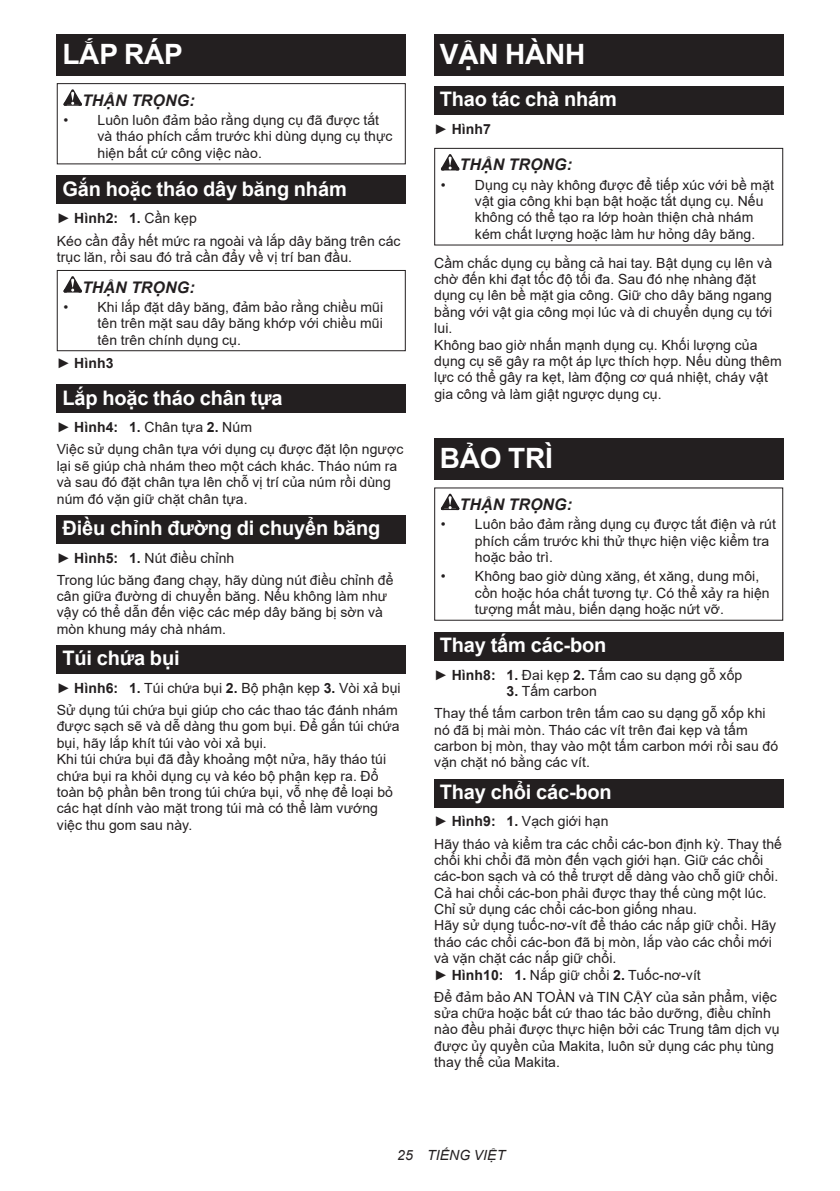
<style>
.page{position:relative;width:840px;height:1191px;background:#fff}
.page>*{position:absolute;margin:0;border:0;box-sizing:border-box;transform-origin:0 0}
.t1{font:700 28px "Arial";letter-spacing:-.01em;color:#fff}
.t2{font:700 20px "Arial";letter-spacing:-.01em;color:#fff}
.t3{font:italic 700 16px "Arial";letter-spacing:.005em;color:#231f20}
.t4{font:14px/16.4px "Arial";letter-spacing:.005em;color:#231f20}
.t5{font:700 14px "Arial";letter-spacing:.005em;color:#231f20}
.t6{font:italic 14px "Arial";letter-spacing:.005em;color:#231f20}
.s1{font-weight:700}
.s2{font-weight:400}
</style>
<div class="page">
<div style="left:57px;top:34px;width:348px;height:41px;background:#231f20"></div>
<svg style="left:63px;top:89px;width:19px;height:17px"></svg>
<div style="left:57px;top:83px;width:348px;height:81px;border:1px solid #231f20"></div>
<div style="left:57px;top:176px;width:348px;height:28px;background:#231f20"></div>
<svg style="left:63px;top:276px;width:19px;height:16px"></svg>
<div style="left:57px;top:270px;width:348px;height:81px;border:1px solid #231f20"></div>
<div style="left:57px;top:384px;width:348px;height:29px;background:#231f20"></div>
<div style="left:57px;top:515px;width:348px;height:28px;background:#231f20"></div>
<div style="left:57px;top:645px;width:348px;height:28px;background:#231f20"></div>
<div style="left:434px;top:34px;width:348px;height:41px;background:#231f20"></div>
<div style="left:434px;top:86px;width:348px;height:29px;background:#231f20"></div>
<svg style="left:440px;top:154px;width:19px;height:16px"></svg>
<div style="left:434px;top:148px;width:348px;height:97px;border:1px solid #231f20"></div>
<div style="left:434px;top:438px;width:348px;height:41px;background:#231f20"></div>
<svg style="left:440px;top:494px;width:19px;height:16px"></svg>
<div style="left:434px;top:632px;width:348px;height:28px;background:#231f20"></div>
<div style="left:434px;top:778px;width:348px;height:29px;background:#231f20"></div>
<h1 class="t1" style="left:62px;top:34px;width:122px">LẮP RÁP</h1>
<p class="t3" style="left:82px;top:89px;width:114px">THẬN TRỌNG:</p>
<p class="t4" style="left:97px;top:112px;width:296px;text-indent:-34px">• Luôn luôn đảm bảo rằng dụng cụ đã được tắt và tháo phích cắm trước khi dùng dụng cụ thực hiện bất cứ công việc nào.</p>
<h2 class="t2" style="left:62px;top:175px;width:286px">Gắn hoặc tháo dây băng nhám</h2>
<p class="t4" style="left:57px;top:207px;width:345px;line-height:22px">► <span class="s1">Hình2: 1.</span> Cần kẹp<br>Kéo cần đẩy hết mức ra ngoài và lắp dây băng trên các</p>
<p class="t4" style="left:57px;top:249px;width:296px">trục lăn, rồi sau đó trả cần đẩy về vị trí ban đầu.</p>
<p class="t3" style="left:82px;top:276px;width:114px">THẬN TRỌNG:</p>
<p class="t4" style="left:97px;top:298px;width:287px;text-align:justify;text-indent:-34px">• Khi lắp đặt dây băng, đảm bảo rằng chiều mũi tên trên mặt sau dây băng khớp với chiều mũi tên trên chính dụng cụ.</p>
<p class="t5" style="left:57px;top:353px;width:58px"><span class="s2">►</span> Hình3</p>
<h2 class="t2" style="left:62px;top:383px;width:221px">Lắp hoặc tháo chân tựa</h2>
<p class="t4" style="left:57px;top:416px;width:348px;line-height:22px">► <span class="s1">Hình4: 1.</span> Chân tựa <span class="s1">2.</span> Núm<br>Việc sử dụng chân tựa với dụng cụ được đặt lộn ngược</p>
<p class="t4" style="left:57px;top:457px;width:342px">lại sẽ giúp chà nhám theo một cách khác. Tháo núm ra và sau đó đặt chân tựa lên chỗ vị trí của núm rồi dùng núm đó vặn giữ chặt chân tựa.</p>
<h2 class="t2" style="left:62px;top:514px;width:319px">Điều chỉnh đường di chuyển băng</h2>
<p class="t4" style="left:57px;top:546px;width:338px;line-height:22px">► <span class="s1">Hình5: 1.</span> Nút điều chỉnh<br>Trong lúc băng đang chạy, hãy dùng nút điều chỉnh để</p>
<p class="t4" style="left:57px;top:588px;width:332px">cân giữa đường di chuyển băng. Nếu không làm như vậy có thể dẫn đến việc các mép dây băng bị sờn và mòn khung máy chà nhám.</p>
<h2 class="t2" style="left:62px;top:644px;width:119px">Túi chứa bụi</h2>
<p class="t4" style="left:57px;top:677px;width:345px;line-height:22px">► <span class="s1">Hình6: 1.</span> Túi chứa bụi <span class="s1">2.</span> Bộ phận kẹp <span class="s1">3.</span> Vòi xả bụi<br>Sử dụng túi chứa bụi giúp cho các thao tác đánh nhám</p>
<p class="t4" style="left:57px;top:718px;width:344px">được sạch sẽ và dễ dàng thu gom bụi. Để gắn túi chứa bụi, hãy lắp khít túi vào vòi xả bụi.<br>Khi túi chứa bụi đã đầy khoảng một nửa, hãy tháo túi chứa bụi ra khỏi dụng cụ và kéo bộ phận kẹp ra. Đổ toàn bộ phần bên trong túi chứa bụi, vỗ nhẹ để loại bỏ các hạt dính vào mặt trong túi mà có thể làm vướng việc thu gom sau này.</p>
<h1 class="t1" style="left:439px;top:34px;width:147px">VẬN HÀNH</h1>
<h2 class="t2" style="left:439px;top:85px;width:178px">Thao tác chà nhám</h2>
<p class="t5" style="left:434px;top:119px;width:58px"><span class="s2">►</span> Hình7</p>
<p class="t3" style="left:459px;top:154px;width:114px">THẬN TRỌNG:</p>
<p class="t4" style="left:474px;top:176px;width:300px;text-indent:-34px">• Dụng cụ này không được để tiếp xúc với bề mặt vật gia công khi bạn bật hoặc tắt dụng cụ. Nếu không có thể tạo ra lớp hoàn thiện chà nhám kém chất lượng hoặc làm hư hỏng dây băng.</p>
<p class="t4" style="left:434px;top:254px;width:349px">Cầm chắc dụng cụ bằng cả hai tay. Bật dụng cụ lên và chờ đến khi đạt tốc độ tối đa. Sau đó nhẹ nhàng đặt dụng cụ lên bề mặt gia công. Giữ cho dây băng ngang bằng với vật gia công mọi lúc và di chuyển dụng cụ tới lui.<br>Không bao giờ nhấn mạnh dụng cụ. Khối lượng của dụng cụ sẽ gây ra một áp lực thích hợp. Nếu dùng thêm lực có thể gây ra kẹt, làm động cơ quá nhiệt, cháy vật gia công và làm giật ngược dụng cụ.</p>
<h1 class="t1" style="left:439px;top:438px;width:114px">BẢO TRÌ</h1>
<p class="t3" style="left:459px;top:494px;width:114px">THẬN TRỌNG:</p>
<p class="t4" style="left:474px;top:516px;width:302px;text-indent:-34px">• Luôn bảo đảm rằng dụng cụ được tắt điện và rút phích cắm trước khi thử thực hiện việc kiểm tra hoặc bảo trì.</p>
<p class="t4" style="left:474px;top:568px;width:296px;text-indent:-34px">• Không bao giờ dùng xăng, ét xăng, dung môi, cồn hoặc hóa chất tương tự. Có thể xảy ra hiện tượng mất màu, biến dạng hoặc nứt vỡ.</p>
<h2 class="t2" style="left:439px;top:631px;width:168px">Thay tấm các-bon</h2>
<p class="t4" style="left:434px;top:666px;width:309px">► <span class="s1">Hình8: 1.</span> Đai kẹp <span class="s1">2.</span> Tấm cao su dạng gỗ xốp</p>
<p class="t4" style="left:434px;top:680px;width:333px;line-height:22px;text-indent:72px"><span class="s1">3.</span> Tấm carbon<br>Thay thế tấm carbon trên tấm cao su dạng gỗ xốp khi</p>
<p class="t4" style="left:434px;top:721px;width:345px">nó đã bị mài mòn. Tháo các vít trên đai kẹp và tấm carbon bị mòn, thay vào một tấm carbon mới rồi sau đó vặn chặt nó bằng các vít.</p>
<h2 class="t2" style="left:439px;top:777px;width:173px">Thay chổi các-bon</h2>
<p class="t4" style="left:434px;top:810px;width:349px;line-height:22px">► <span class="s1">Hình9: 1.</span> Vạch giới hạn<br>Hãy tháo và kiểm tra các chổi các-bon định kỳ. Thay thế</p>
<p class="t4" style="left:434px;top:851px;width:345px">chổi khi chổi đã mòn đến vạch giới hạn. Giữ các chổi các-bon sạch và có thể trượt dễ dàng vào chỗ giữ chổi.<br>Cả hai chổi các-bon phải được thay thế cùng một lúc.<br>Chỉ sử dụng các chổi các-bon giống nhau.<br>Hãy sử dụng tuốc-nơ-vít để tháo các nắp giữ chổi. Hãy tháo các chổi các-bon đã bị mòn, lắp vào các chổi mới và vặn chặt các nắp giữ chổi.<br>► <span class="s1">Hình10: 1.</span> Nắp giữ chổi <span class="s1">2.</span> Tuốc-nơ-vít</p>
<p class="t4" style="left:434px;top:988px;width:347px">Để đảm bảo AN TOÀN và TIN CẬY của sản phẩm, việc sửa chữa hoặc bất cứ thao tác bảo dưỡng, điều chỉnh nào đều phải được thực hiện bởi các Trung tâm dịch vụ được ủy quyền của Makita, luôn sử dụng các phụ tùng thay thế của Makita.</p>
<p class="t6" style="left:397px;top:1146px;width:109px">25 TIẾNG VIỆT</p>
</div>
